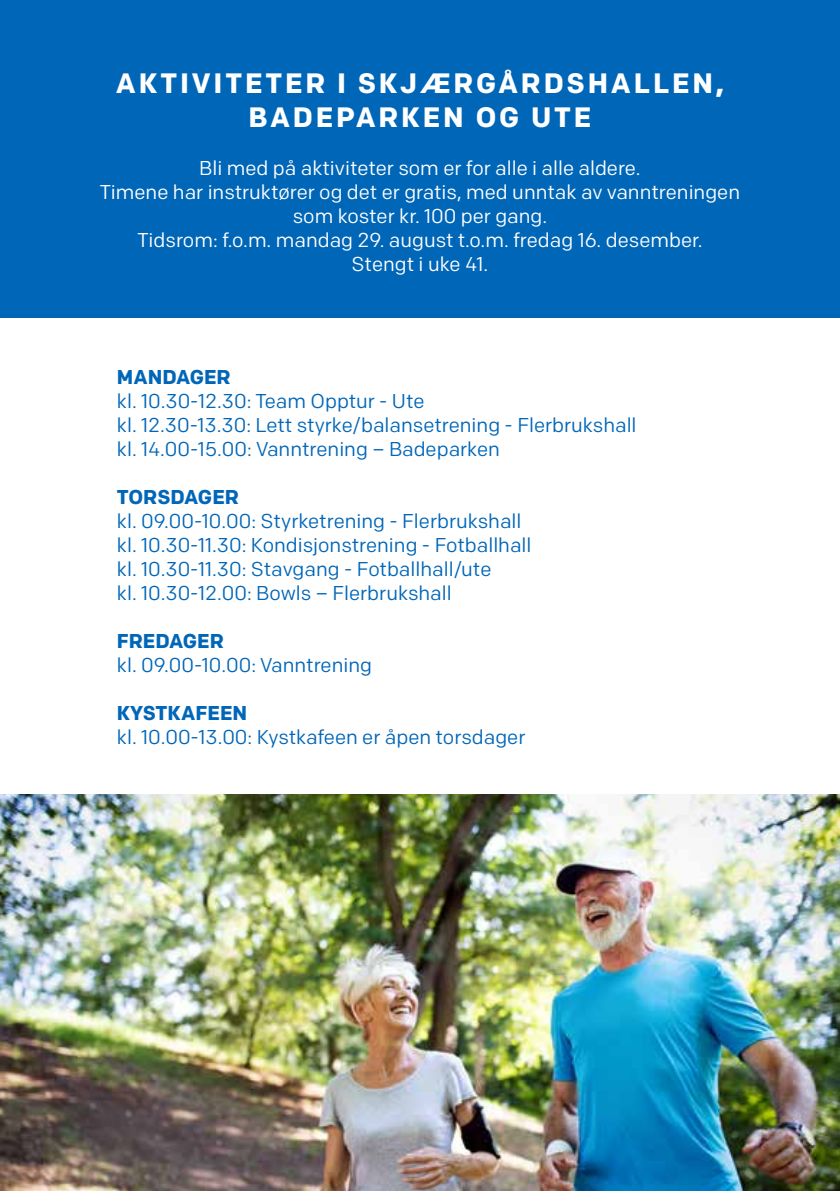
<style>
.page{position:relative;width:840px;height:1191px;background:#fff}
.page>*{position:absolute;margin:0;border:0;box-sizing:border-box;transform-origin:0 0}
.t1{font:700 28px/33.6px "Colfax";letter-spacing:.1em;color:#fff;text-align:center}
.t2{font:20px/24px "Colfax";color:#0066b8}
.t3{font:20px/24px "Colfax";color:#fff;text-align:center}
.t4{font:700 20px "Colfax";color:#0066b8}
</style>
<div class="page">
<div style="left:0;top:0;width:839px;height:317px;background:#0066b8"></div>
<img style="left:0;top:794px;width:839px;height:397px">
<h1 class="t1" style="left:116px;top:66px;width:609px">AKTIVITETER I SKJÆRGÅRDSHALLEN,<br>BADEPARKEN OG UTE</h1>
<p class="t3" style="left:100px;top:155px;width:641px">Bli med på aktiviteter som er for alle i alle aldere.<br>Timene har instruktører og det er gratis, med unntak av vanntreningen som koster kr. 100 per gang.<br>Tidsrom: f.o.m. mandag 29. august t.o.m. fredag 16. desember.<br>Stengt i uke 41.</p>
<p class="t4" style="left:117px;top:364px;width:115px">MANDAGER</p>
<p class="t2" style="left:117px;top:388px;width:521px">kl. 10.30-12.30: Team Opptur - Ute<br>kl. 12.30-13.30: Lett styrke/balansetrening - Flerbrukshall kl. 14.00-15.00: Vanntrening – Badeparken</p>
<p class="t4" style="left:117px;top:484px;width:124px">TORSDAGER</p>
<p class="t2" style="left:117px;top:508px;width:416px">kl. 09.00-10.00: Styrketrening - Flerbrukshall kl. 10.30-11.30: Kondisjonstrening - Fotballhall kl. 10.30-11.30: Stavgang - Fotballhall/ute<br>kl. 10.30-12.00: Bowls – Flerbrukshall</p>
<p class="t4" style="left:117px;top:628px;width:109px">FREDAGER</p>
<p class="t2" style="left:117px;top:652px;width:257px">kl. 09.00-10.00: Vanntrening</p>
<p class="t4" style="left:117px;top:700px;width:132px">KYSTKAFEEN</p>
<p class="t2" style="left:117px;top:724px;width:410px">kl. 10.00-13.00: Kystkafeen er åpen torsdager</p>
</div>
